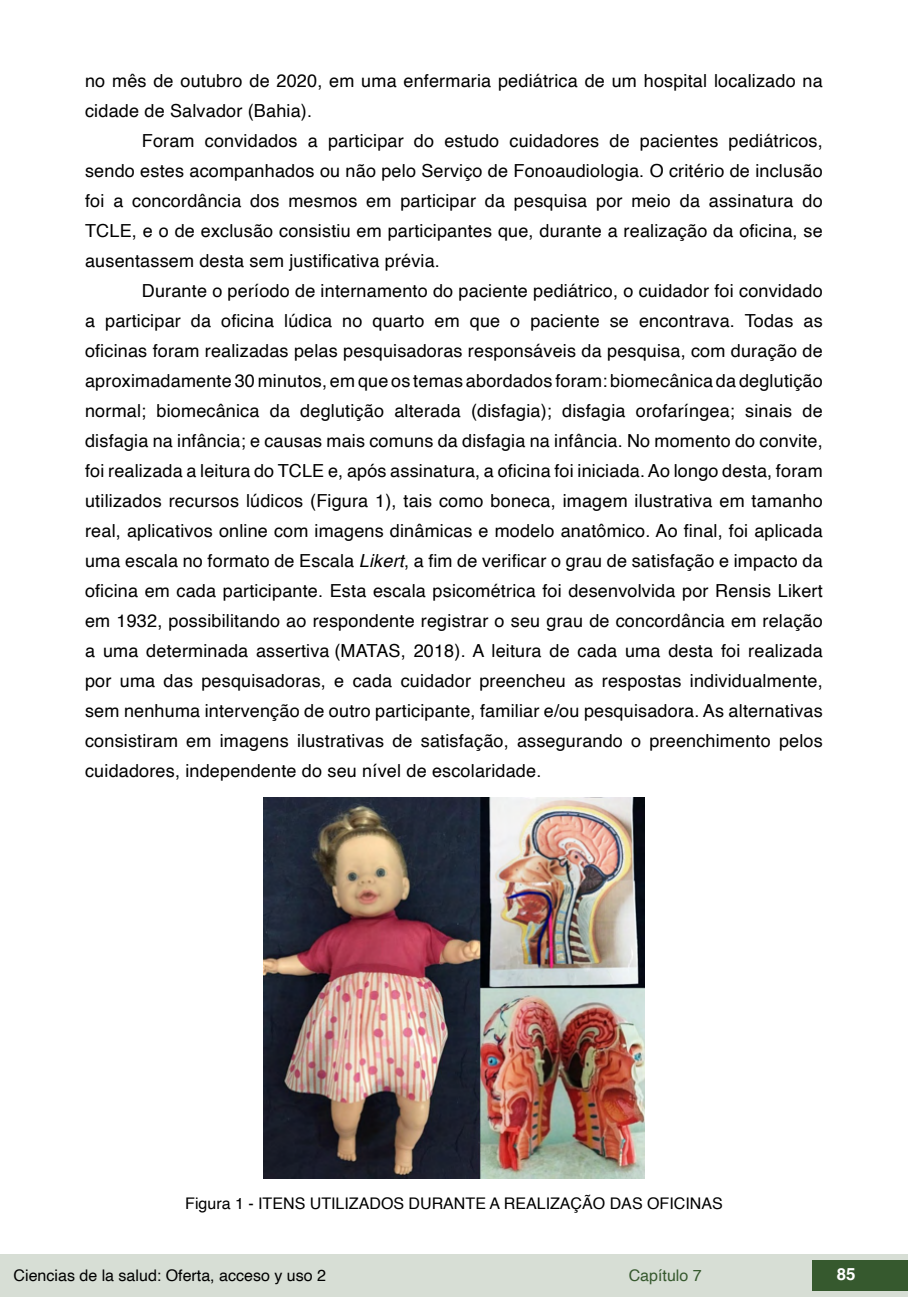
<style>
.page{position:relative;width:908px;height:1304px;background:#fff}
.page>*{position:absolute;margin:0;border:0;box-sizing:border-box;transform-origin:0 0}
.t1{font:18px/30px "Helvetica";letter-spacing:.01em;color:#000;text-align:justify}
.t2{font:700 16.8px "Helvetica";color:#fff}
.t3{font:16px "Helvetica";color:#000}
.t4{font:16px "Helvetica";color:#36592e}
.s1{font-style:italic}
</style>
<div class="page">
<div style="left:0;top:1254px;width:906px;height:43px;background:#d7ded5"></div>
<div style="left:812px;top:1261px;width:95px;height:30px;background:#36592e"></div>
<img style="left:263px;top:797px;width:381px;height:381px">
<p class="t1" style="left:85px;top:66px;width:738px">no mês de outubro de 2020, em uma enfermaria pediátrica de um hospital localizado na cidade de Salvador (Bahia).</p>
<p class="t1" style="left:85px;top:126px;width:738px;text-indent:57px">Foram convidados a participar do estudo cuidadores de pacientes pediátricos, sendo estes acompanhados ou não pelo Serviço de Fonoaudiologia. O critério de inclusão foi a concordância dos mesmos em participar da pesquisa por meio da assinatura do TCLE, e o de exclusão consistiu em participantes que, durante a realização da oficina, se ausentassem desta sem justificativa prévia.</p>
<p class="t1" style="left:85px;top:276px;width:739px;text-indent:57px">Durante o período de internamento do paciente pediátrico, o cuidador foi convidado a participar da oficina lúdica no quarto em que o paciente se encontrava. Todas as oficinas foram realizadas pelas pesquisadoras responsáveis da pesquisa, com duração de aproximadamente 30 minutos, em que os temas abordados foram: biomecânica da deglutição normal; biomecânica da deglutição alterada (disfagia); disfagia orofaríngea; sinais de disfagia na infância; e causas mais comuns da disfagia na infância. No momento do convite, foi realizada a leitura do TCLE e, após assinatura, a oficina foi iniciada. Ao longo desta, foram utilizados recursos lúdicos (Figura 1), tais como boneca, imagem ilustrativa em tamanho real, aplicativos online com imagens dinâmicas e modelo anatômico. Ao final, foi aplicada uma escala no formato de Escala <span class="s1">Likert</span>, a fim de verificar o grau de satisfação e impacto da oficina em cada participante. Esta escala psicométrica foi desenvolvida por Rensis Likert em 1932, possibilitando ao respondente registrar o seu grau de concordância em relação a uma determinada assertiva (MATAS, 2018). A leitura de cada uma desta foi realizada por uma das pesquisadoras, e cada cuidador preencheu as respostas individualmente, sem nenhuma intervenção de outro participante, familiar e/ou pesquisadora. As alternativas consistiram em imagens ilustrativas de satisfação, assegurando o preenchimento pelos cuidadores, independente do seu nível de escolaridade.</p>
<p class="t3" style="left:185px;top:1191px;width:539px">Figura 1 - ITENS UTILIZADOS DURANTE A REALIZAÇÃO DAS OFICINAS</p>
<p class="t3" style="left:14px;top:1263px;width:314px">Ciencias de la salud: Oferta, acceso y uso 2</p>
<p class="t4" style="left:628px;top:1263px;width:74px">Capítulo 7</p>
<p class="t2" style="left:836px;top:1264px;width:20px">85</p>
</div>
